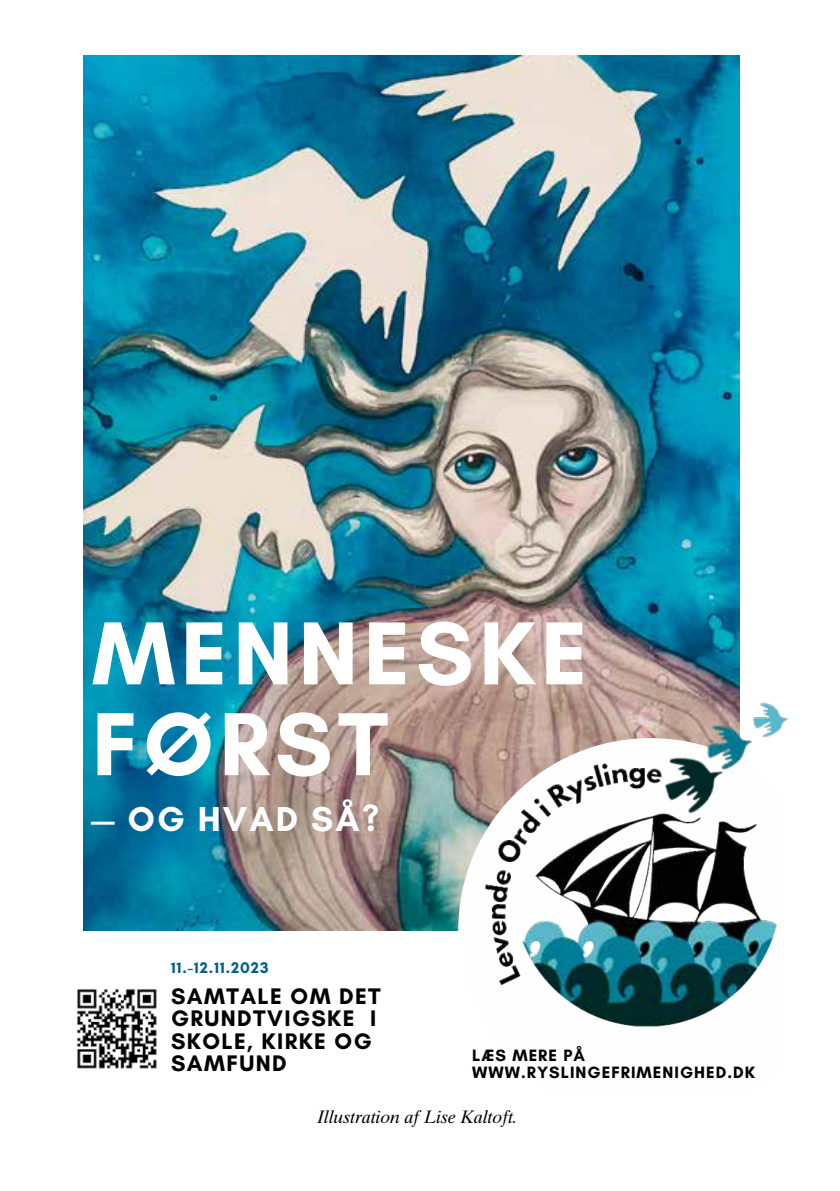
<style>
.page{position:relative;width:840px;height:1191px;background:#fff}
.page>*{position:absolute;margin:0;border:0;box-sizing:border-box;transform-origin:0 0}
.t1{font:700 91px/90.8px "Glacial Indifference";letter-spacing:.06em;color:#fff}
.t2{font:700 35.2px "Glacial Indifference";letter-spacing:.06em;color:#fefefe}
.t3{font:700 23px/22.4px "Glacial Indifference";letter-spacing:.06em;color:#000}
.t4{font:italic 18px "Times Ten LT Std";letter-spacing:-.01em;color:#000}
.t5{font:700 16.8px/16.4px "Glacial Indifference";letter-spacing:.06em;color:#000}
.t6{font:700 15.8px "Glacial Indifference";letter-spacing:.06em;color:#006086}
</style>
<div class="page">
<img style="left:83px;top:55px;width:656px;height:875px">
<img style="left:77px;top:989px;width:80px;height:80px">
<svg style="left:458px;top:738px;width:7px;height:193px"></svg>
<img style="left:465px;top:693px;width:82px;height:292px">
<img style="left:597px;top:685px;width:143px;height:8px">
<img style="left:547px;top:693px;width:241px;height:334px">
<h1 class="t1" style="left:92px;top:607px;width:497px">MENNESKE<br>FØRST</h1>
<h2 class="t2" style="left:91px;top:797px;width:289px">— OG HVAD SÅ?</h2>
<p class="t6" style="left:171px;top:957px;width:99px">11.-12.11.2023</p>
<p class="t3" style="left:171px;top:984px;width:211px">SAMTALE OM DET<br>GRUNDTVIGSKE I<br>SKOLE, KIRKE OG<br>SAMFUND</p>
<p class="t5" style="left:472px;top:1047px;width:284px">LÆS MERE PÅ<br>WWW.RYSLINGEFRIMENIGHED.DK</p>
<p class="t4" style="left:317px;top:1106px;width:202px">Illustration af Lise Kaltoft.</p>
</div>
